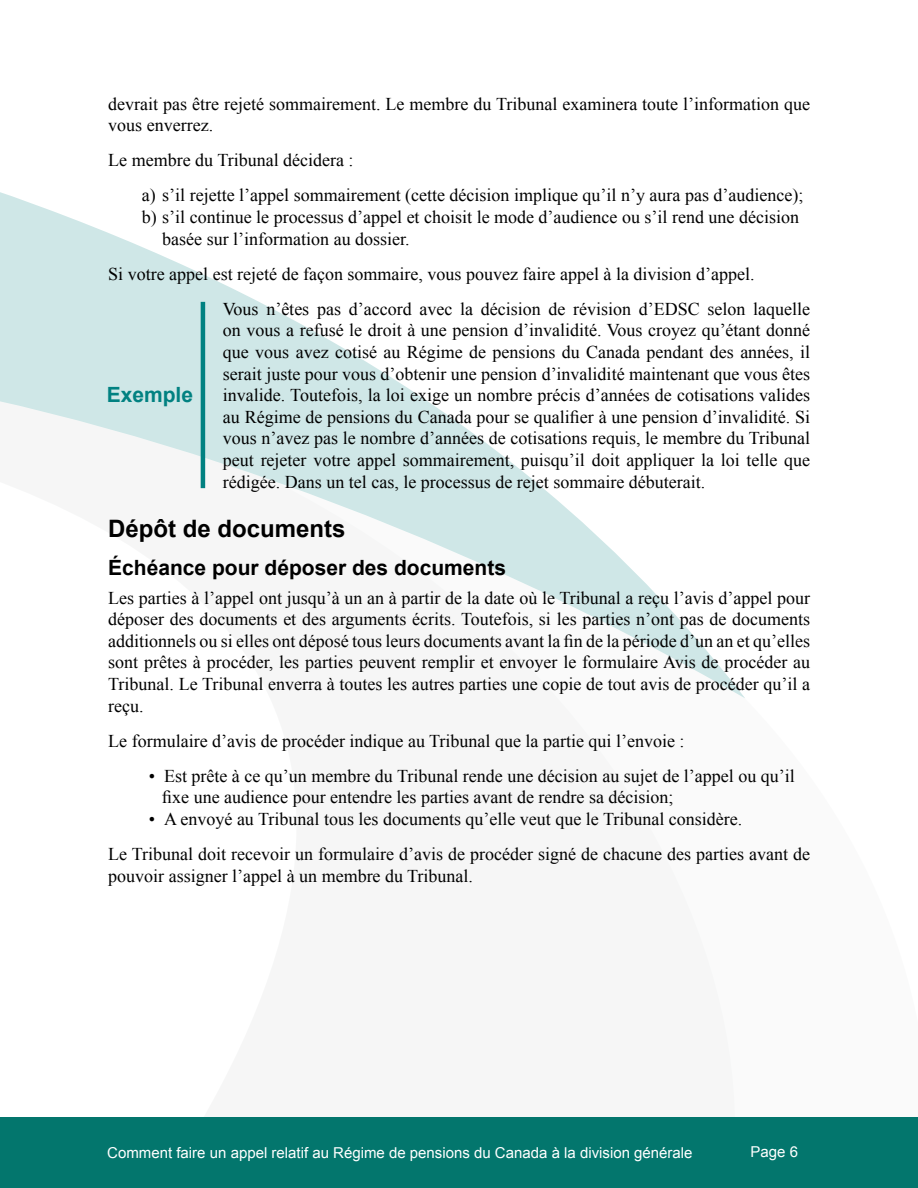
<style>
.page{position:relative;width:918px;height:1188px;background:#fff}
.page>*{position:absolute;margin:0;border:0;box-sizing:border-box;transform-origin:0 0}
.t1{font:700 24px "Arial";color:#000}
.t2{font:700 21px "Arial";color:#000}
.Paragraph{font:700 21px "Arial";color:#018181}
.Paragraph-2{font:18px/21.6px "Times New Roman";color:#000}
.t3{font:15px "Arial";color:#fff}
</style>
<div class="page">
<svg style="left:0;top:192px;width:745px;height:506px"></svg>
<div style="left:0;top:1118px;width:918px;height:70px;background:#03766d"></div>
<hr style="left:201px;top:302px;width:4px;height:186px;background:#018181">
<p class="Paragraph-2" style="left:108px;top:92px;width:704px">devrait pas être rejeté sommairement. Le membre du Tribunal examinera toute l’information que vous enverrez.</p>
<p class="Paragraph-2" style="left:108px;top:149px;width:247px">Le membre du Tribunal décidera :</p>
<p class="Paragraph-2" style="left:142px;top:184px;width:663px">a) s’il rejette l’appel sommairement (cette décision implique qu’il n’y aura pas d’audience);</p>
<p class="Paragraph-2" style="left:162px;top:206px;width:638px;text-indent:-20px">b) s’il continue le processus d’appel et choisit le mode d’audience ou s’il rend une décision basée sur l’information au dossier.</p>
<p class="Paragraph-2" style="left:108px;top:263px;width:648px">Si votre appel est rejeté de façon sommaire, vous pouvez faire appel à la division d’appel.</p>
<p class="Paragraph-2" style="left:223px;top:298px;width:589px;text-align:justify">Vous n’êtes pas d’accord avec la décision de révision d’EDSC selon laquelle on vous a refusé le droit à une pension d’invalidité. Vous croyez qu’étant donné que vous avez cotisé au Régime de pensions du Canada pendant des années, il serait juste pour vous d’obtenir une pension d’invalidité maintenant que vous êtes invalide. Toutefois, la loi exige un nombre précis d’années de cotisations valides au Régime de pensions du Canada pour se qualifier à une pension d’invalidité. Si vous n’avez pas le nombre d’années de cotisations requis, le membre du Tribunal peut rejeter votre appel sommairement, puisqu’il doit appliquer la loi telle que rédigée. Dans un tel cas, le processus de rejet sommaire débuterait.</p>
<p class="t1" style="left:108px;top:512px;width:239px">Dépôt de documents</p>
<h4 class="t2" style="left:108px;top:554px;width:399px">Échéance pour déposer des documents</h4>
<p class="Paragraph-2" style="left:108px;top:587px;width:704px;text-align:justify">Les parties à l’appel ont jusqu’à un an à partir de la date où le Tribunal a reçu l’avis d’appel pour déposer des documents et des arguments écrits. Toutefois, si les parties n’ont pas de documents additionnels ou si elles ont déposé tous leurs documents avant la fin de la période d’un an et qu’elles sont prêtes à procéder, les parties peuvent remplir et envoyer le formulaire Avis de procéder au Tribunal. Le Tribunal enverra à toutes les autres parties une copie de tout avis de procéder qu’il a reçu.</p>
<p class="Paragraph-2" style="left:108px;top:730px;width:578px">Le formulaire d’avis de procéder indique au Tribunal que la partie qui l’envoie :</p>
<p class="Paragraph-2" style="left:162px;top:765px;width:634px;text-indent:-14px">• Est prête à ce qu’un membre du Tribunal rende une décision au sujet de l’appel ou qu’il fixe une audience pour entendre les parties avant de rendre sa décision;</p>
<p class="Paragraph-2" style="left:149px;top:808px;width:595px">• A envoyé au Tribunal tous les documents qu’elle veut que le Tribunal considère.</p>
<p class="Paragraph-2" style="left:108px;top:843px;width:704px">Le Tribunal doit recevoir un formulaire d’avis de procéder signé de chacune des parties avant de pouvoir assigner l’appel à un membre du Tribunal.</p>
<p class="Paragraph" style="left:107px;top:380px;width:88px">Exemple</p>
<p class="t3" style="left:107px;top:1143px;width:587px">Comment faire un appel relatif au Régime de pensions du Canada à la division générale</p>
<p class="t3" style="left:751px;top:1142px;width:49px">Page 6</p>
</div>
